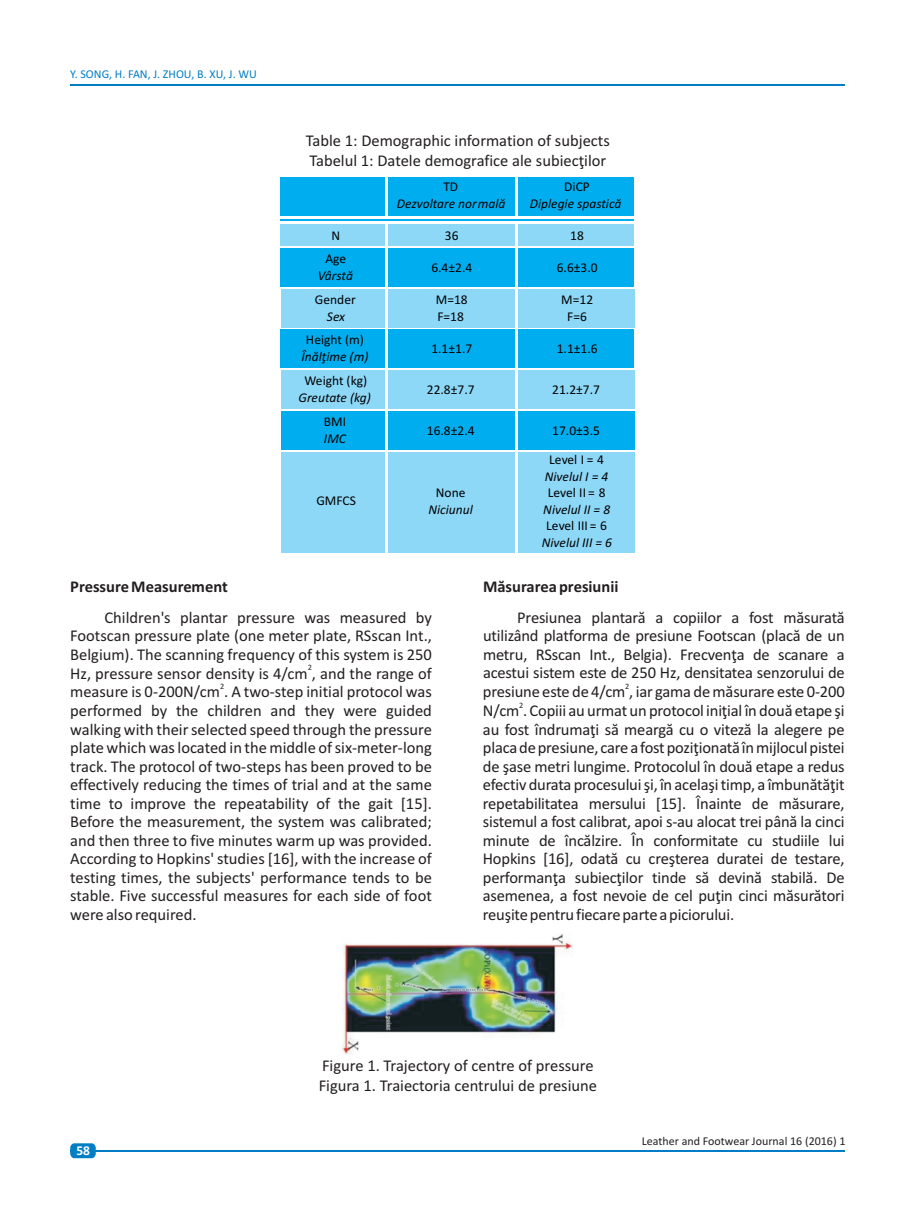
<style>
.page{position:relative;width:915px;height:1212px;background:#fff}
.page>*{position:absolute;margin:0;border:0;box-sizing:border-box;transform-origin:0 0}
.t1{font:16.5px/18.6px "Calibri";color:#231f20;text-align:justify}
.t2{font:700 16.5px "Calibri";color:#231f20}
.t3{font:13.5px/16.5px "Calibri";color:#010202}
.t4{font:italic 13.5px "Calibri";color:#010202}
.t5{font:700 13.5px "Calibri";color:#fff}
.t6{font:12px "Calibri";color:#231f20}
.t7{font:12px "Calibri";color:#007ec5}
.t8{font:8.25px "Calibri";color:#231f20}
</style>
<div class="page">
<div style="left:281px;top:225px;width:353px;height:21px;background:#8dd7f7"></div>
<div style="left:281px;top:289px;width:353px;height:38px;background:#8dd7f7"></div>
<div style="left:281px;top:452px;width:353px;height:100px;background:#8dd7f7"></div>
<div style="left:281px;top:370px;width:353px;height:39px;background:#8dd7f7"></div>
<div style="left:281px;top:248px;width:353px;height:39px;background:#00aeef"></div>
<div style="left:281px;top:411px;width:353px;height:38px;background:#00aeef"></div>
<div style="left:281px;top:330px;width:353px;height:38px;background:#00aeef"></div>
<div style="left:281px;top:177px;width:353px;height:38px;background:#00aeef"></div>
<hr style="left:515px;top:175px;width:2px;height:378px;background:#fff">
<hr style="left:385px;top:175px;width:2px;height:378px;background:#fff">
<hr style="left:281px;top:219px;width:353px;height:2px;background:#00aeef">
<hr style="left:70px;top:84px;width:774px;height:1px;background:#007ec5">
<hr style="left:70px;top:1150px;width:774px;height:1px;background:#007ec5">
<div style="left:70px;top:1143px;width:26px;height:15px;background:#007ec5;border-radius:4px"></div>
<img style="left:343px;top:933px;width:229px;height:121px">
<p class="t7" style="left:70px;top:69px;width:188px">Y. SONG, H. FAN, J. ZHOU, B. XU, J. WU</p>
<p class="t1" style="left:305px;top:132px;width:305px;line-height:20.1px">Table 1: Demographic information of subjects<br>Tabelul 1: Datele demografice ale subiecþilor</p>
<p class="t3" style="left:443px;top:180px;width:16px">TD</p>
<p class="t4" style="left:397px;top:198px;width:110px">Dezvoltare normalã</p>
<p class="t3" style="left:564px;top:180px;width:27px">DiCP</p>
<p class="t4" style="left:529px;top:198px;width:93px">Diplegie spasticã</p>
<p class="t3" style="left:331px;top:229px;width:10px">N</p>
<p class="t3" style="left:444px;top:229px;width:15px">36</p>
<p class="t3" style="left:570px;top:229px;width:15px">18</p>
<p class="t3" style="left:325px;top:251px;width:22px">Age</p>
<p class="t4" style="left:318px;top:269px;width:37px">Vârstã</p>
<p class="t3" style="left:431px;top:260px;width:42px">6.4±2.4</p>
<p class="t3" style="left:556px;top:260px;width:42px">6.6±3.0</p>
<p class="t3" style="left:315px;top:292px;width:42px">Gender</p>
<p class="t4" style="left:327px;top:310px;width:20px">Sex</p>
<p class="t3" style="left:306px;top:333px;width:59px">Height (m)</p>
<p class="t4" style="left:301px;top:351px;width:68px">Înãlþime (m)</p>
<p class="t3" style="left:304px;top:374px;width:64px">Weight (kg)</p>
<p class="t4" style="left:298px;top:392px;width:74px">Greutate (kg)</p>
<p class="t3" style="left:324px;top:415px;width:24px">BMI</p>
<p class="t4" style="left:324px;top:433px;width:23px">IMC</p>
<p class="t3" style="left:435px;top:292px;width:33px">M=18<br>F=18</p>
<p class="t3" style="left:561px;top:292px;width:33px;text-align:center">M=12<br>F=6</p>
<p class="t3" style="left:431px;top:342px;width:42px">1.1±1.7</p>
<p class="t3" style="left:556px;top:342px;width:42px">1.1±1.6</p>
<p class="t3" style="left:427px;top:383px;width:49px">22.8±7.7</p>
<p class="t3" style="left:552px;top:383px;width:49px">21.2±7.7</p>
<p class="t3" style="left:427px;top:424px;width:49px">16.8±2.4</p>
<p class="t3" style="left:552px;top:424px;width:49px">17.0±3.5</p>
<p class="t3" style="left:316px;top:493px;width:41px">GMFCS</p>
<p class="t3" style="left:435px;top:486px;width:31px">None</p>
<p class="t4" style="left:428px;top:504px;width:46px">Niciunul</p>
<p class="t2" style="left:70px;top:580px;width:159px">Pressure Measurement</p>
<p class="t1" style="left:70px;top:609px;width:363px;text-indent:34px">Children's plantar pressure was measured by Footscan pressure plate (one meter plate, RSscan Int., Belgium). The scanning frequency of this system is 250</p>
<p class="t8" style="left:307px;top:664px;width:6px">2</p>
<p class="t1" style="left:70px;top:665px;width:363px">Hz, pressure sensor density is 4/cm , and the range of</p>
<p class="t8" style="left:220px;top:683px;width:6px">2</p>
<p class="t1" style="left:70px;top:684px;width:363px">measure is 0-200N/cm . A two-step initial protocol was performed by the children and they were guided walking with their selected speed through the pressure plate which was located in the middle of six-meter-long track. The protocol of two-steps has been proved to be effectively reducing the times of trial and at the same time to improve the repeatability of the gait [15].<br>Before the measurement, the system was calibrated; and then three to five minutes warm up was provided.<br>According to Hopkins' studies [16], with the increase of testing times, the subjects' performance tends to be stable. Five successful measures for each side of foot were also required.</p>
<p class="t3" style="left:549px;top:453px;width:56px">Level I = 4</p>
<p class="t4" style="left:544px;top:471px;width:65px">Nivelul I = 4</p>
<p class="t3" style="left:547px;top:486px;width:59px">Level II = 8</p>
<p class="t4" style="left:543px;top:504px;width:68px">Nivelul II = 8</p>
<p class="t3" style="left:546px;top:519px;width:62px">Level III = 6</p>
<p class="t4" style="left:541px;top:537px;width:72px">Nivelul III = 6</p>
<p class="t2" style="left:483px;top:580px;width:137px">Mãsurarea presiunii</p>
<p class="t1" style="left:483px;top:609px;width:363px;text-indent:34px">Presiunea plantarã a copiilor a fost mãsuratã utilizând platforma de presiune Footscan (placã de un metru, RSscan Int., Belgia). Frecvenþa de scanare a acestui sistem este de 250 Hz, densitatea senzorului de</p>
<p class="t8" style="left:625px;top:683px;width:6px">2</p>
<p class="t1" style="left:483px;top:684px;width:363px">presiune este de 4/cm , iar gama de mãsurare este 0-200</p>
<p class="t8" style="left:519px;top:701px;width:6px">2</p>
<p class="t1" style="left:482px;top:702px;width:363px">N/cm . Copiii au urmat un protocol iniþial în douã etape ºi au fost îndrumaþi sã meargã cu o vitezã la alegere pe placadepresiune, careafostpoziþionatãînmijloculpistei de ºase metri lungime. Protocolul în douã etape a redus efectiv durata procesuluiºi, în acelaºitimp, a îmbunãtãþit repetabilitatea mersului [15]. Înainte de mãsurare, sistemul a fost calibrat, apoi s-au alocat trei pânã la cinci minute de încãlzire. În conformitate cu studiile lui Hopkins [16], odatã cu creºterea duratei de testare, performanþa subiecþilor tinde sã devinã stabilã. De asemenea, a fost nevoie de cel puþin cinci mãsurãtori reuºitepentrufiecareparteapiciorului.</p>
<p class="t5" style="left:76px;top:1145px;width:15px">58</p>
<p class="t1" style="left:318px;top:1057px;width:280px;line-height:20.1px">Figure 1. Trajectory of centre of pressure<br>Figura 1. Traiectoria centrului de presiune</p>
<p class="t6" style="left:641px;top:1136px;width:205px">Leather and Footwear Journal 16 (2016) 1</p>
</div>
